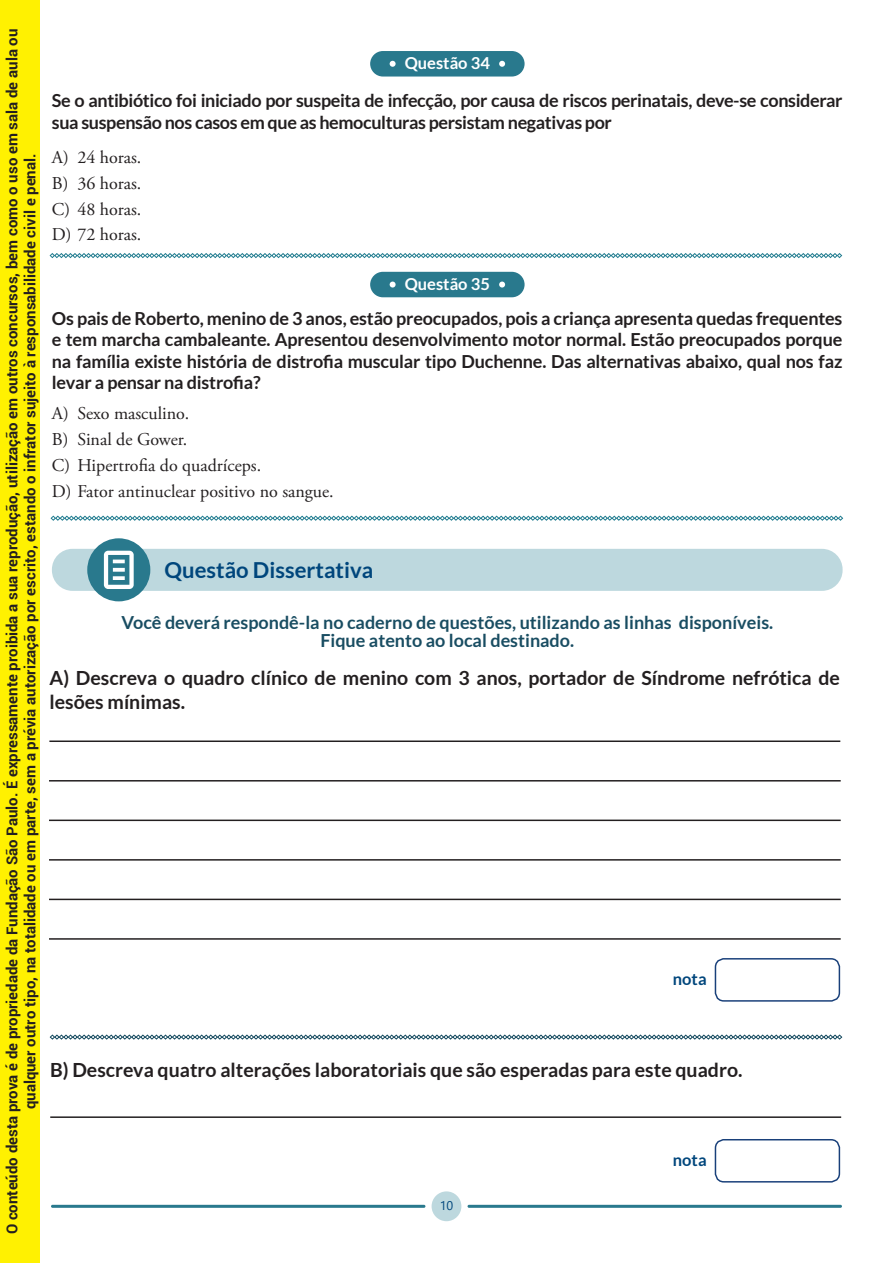
<style>
.page{position:relative;width:893px;height:1263px;background:#fff}
.page>*{position:absolute;margin:0;border:0;box-sizing:border-box;transform-origin:0 0}
.t1{font:700 22.05px "Lato";color:#00467c}
.t2{font:700 19.5px/23.4px "Lato";color:#231f20}
.t3{font:700 18px/21.6px "Lato";letter-spacing:-.02em;color:#231f20}
.t4{font:18px/25.8px "Adobe Garamond Pro";color:#231f20;text-align:justify}
.t5{font:700 18px/18px "Lato";color:#194d62;text-align:center}
.t6{font:700 16.5px "Lato";color:#fff}
.t7{font:700 16.5px "Lato";color:#00467c}
.t8{font:700 15px/18px "Roboto";color:#231f20;text-align:center}
.t9{font:12.6px "Segoe UI";color:#00467c}
</style>
<div class="page">
<div style="left:432px;top:1191px;width:29px;height:30px;background:#bdd8de;border-radius:50%"></div>
<hr style="left:51px;top:1205px;width:374px;height:3px;background:#29798d">
<hr style="left:468px;top:1205px;width:374px;height:3px;background:#29798d">
<div style="left:52px;top:549px;width:791px;height:42px;background:#bdd8de;border-radius:21px"></div>
<div style="left:87px;top:538px;width:63px;height:63px;background:#29798d;border-radius:50%"></div>
<svg style="left:104px;top:551px;width:30px;height:38px"></svg>
<hr style="left:50px;top:1116px;width:791px;height:2px;background:#231f20">
<hr style="left:49px;top:740px;width:791px;height:2px;background:#231f20">
<hr style="left:49px;top:780px;width:792px;height:1px;background:#231f20">
<hr style="left:49px;top:859px;width:792px;height:2px;background:#231f20">
<hr style="left:49px;top:819px;width:792px;height:2px;background:#231f20">
<hr style="left:49px;top:899px;width:792px;height:1px;background:#231f20">
<hr style="left:49px;top:938px;width:792px;height:2px;background:#231f20">
<div style="left:715px;top:1139px;width:125px;height:43px;border:2px solid #fff;border-radius:9px"></div>
<div style="left:715px;top:958px;width:125px;height:44px;border:2px solid #fff;border-radius:9px"></div>
<svg style="left:50px;top:1034px;width:792px;height:5px"></svg>
<div style="left:370px;top:51px;width:155px;height:26px;background:#29798d;border-radius:13px"></div>
<svg style="left:390px;top:61px;width:6px;height:6px"></svg>
<svg style="left:499px;top:61px;width:6px;height:6px"></svg>
<div style="left:370px;top:272px;width:155px;height:25px;background:#29798d;border-radius:13px"></div>
<svg style="left:390px;top:282px;width:6px;height:6px"></svg>
<svg style="left:499px;top:282px;width:6px;height:6px"></svg>
<svg style="left:51px;top:516px;width:792px;height:5px"></svg>
<svg style="left:50px;top:253px;width:792px;height:5px"></svg>
<div style="left:0;top:0;width:40px;height:1263px;background:#fff101"></div>
<p class="t8" style="left:3px;top:1234px;width:1207px;rotate:-90deg">O conteúdo desta prova é de propriedade da Fundação São Paulo. É expressamente proibida a sua reprodução, utilização em outros concursos, bem como o uso em sala de aula ou qualquer outro tipo, na totalidade ou em parte, sem a prévia autorização por escrito, estando o infrator sujeito à responsabilidade civil e penal.</p>
<p class="t6" style="left:405px;top:54px;width:87px">Questão 34</p>
<p class="t3" style="left:52px;top:89px;width:792px">Se o antibiótico foi iniciado por suspeita de infecção, por causa de riscos perinatais, deve-se considerar sua suspensão nos casos em que as hemoculturas persistam negativas por</p>
<p class="t4" style="left:52px;top:145px;width:91px">A) 24 horas.<br>B) 36 horas.<br>C) 48 horas.<br>D) 72 horas.</p>
<p class="t6" style="left:405px;top:274px;width:87px">Questão 35</p>
<p class="t3" style="left:52px;top:307px;width:792px;text-align:justify">Os pais de Roberto, menino de 3 anos, estão preocupados, pois a criança apresenta quedas frequentes e tem marcha cambaleante. Apresentou desenvolvimento motor normal. Estão preocupados porque na família existe história de distrofia muscular tipo Duchenne. Das alternativas abaixo, qual nos faz levar a pensar na distrofia?</p>
<p class="t4" style="left:52px;top:401px;width:283px;text-align:left">A) Sexo masculino.<br>B) Sinal de Gower.<br>C) Hipertrofia do quadríceps.<br>D) Fator antinuclear positivo no sangue.</p>
<p class="t1" style="left:165px;top:557px;width:210px">Questão Dissertativa</p>
<p class="t5" style="left:121px;top:613px;width:653px">Você deverá respondê-la no caderno de questões, utilizando as linhas disponíveis.<br>Fique atento ao local destinado.</p>
<p class="t2" style="left:50px;top:666px;width:792px">A) Descreva o quadro clínico de menino com 3 anos, portador de Síndrome nefrótica de lesões mínimas.</p>
<p class="t7" style="left:673px;top:969px;width:35px">nota</p>
<p class="t2" style="left:50px;top:1058px;width:694px">B) Descreva quatro alterações laboratoriais que são esperadas para este quadro.</p>
<p class="t9" style="left:440px;top:1194px;width:15px">10</p>
<p class="t7" style="left:673px;top:1150px;width:35px">nota</p>
</div>
